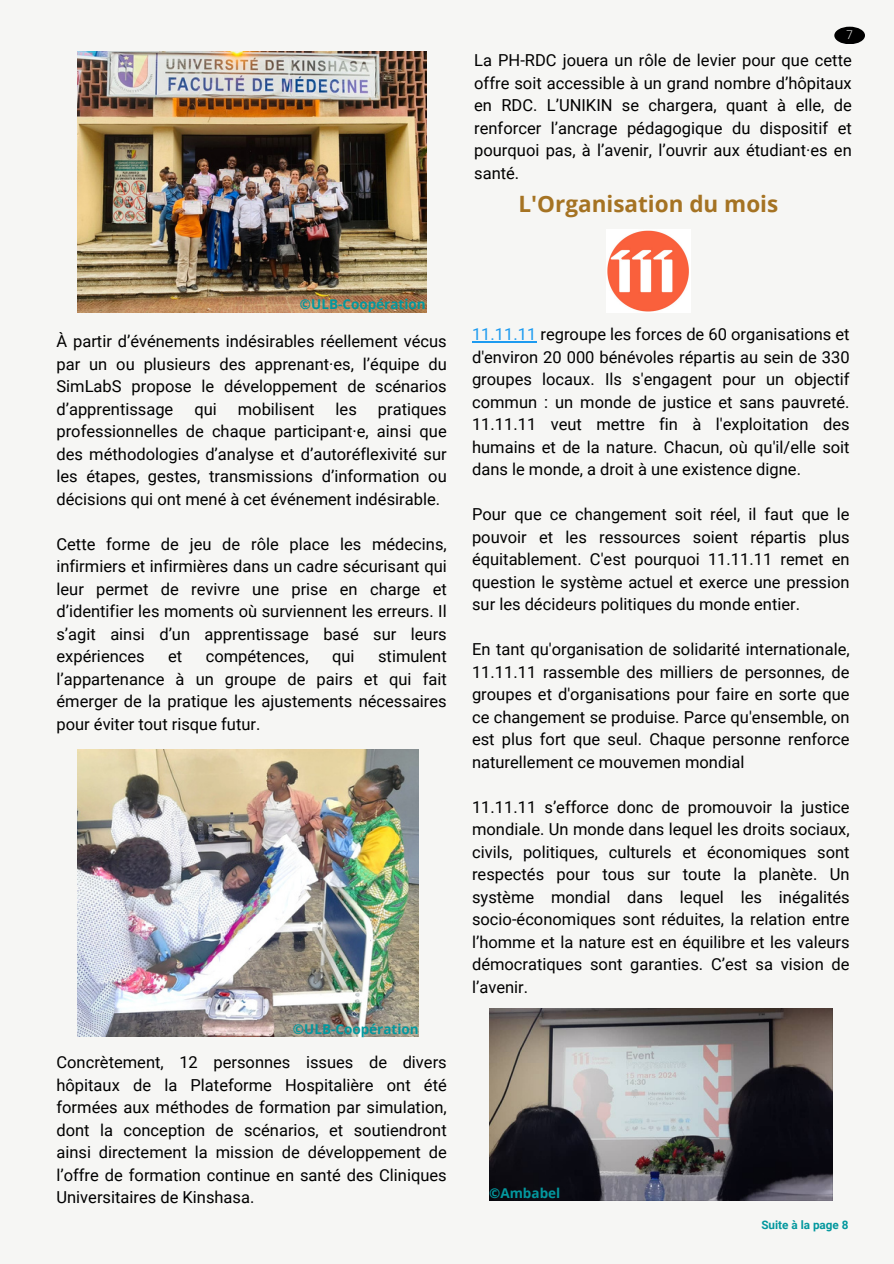
<style>
.page{position:relative;width:894px;height:1264px;background:#fff}
.page>*{position:absolute;margin:0;border:0;box-sizing:border-box;transform-origin:0 0}
.t1{font:700 22.5px "Open Sans";color:#a57323}
.t2{font:16.5px/22.5px "Roboto";color:#000;text-align:justify}
.t3{font:700 13.5px "Open Sans";color:#03989e}
.t4{font:300 12px "Open Sans";color:#f6f6f4}
.t5{font:700 11.7px "Roboto";color:#03989e}
.s1{color:#1d9bf0}
</style>
<div class="page">
<div style="left:0;top:0;width:893px;height:1263px;background:#f6f6f4"></div>
<div style="left:834px;top:27px;width:30px;height:17px;background:#000;border-radius:50%"></div>
<img style="left:77px;top:51px;width:349px;height:261px">
<img style="left:77px;top:749px;width:341px;height:287px">
<img style="left:606px;top:229px;width:84px;height:83px">
<img style="left:489px;top:1008px;width:343px;height:192px">
<hr style="left:472px;top:341px;width:64px;height:1px;background:#1d9bf0">
<p class="t4" style="left:846px;top:27px;width:8px">7</p>
<h3 class="t2" style="left:474px;top:49px;width:379px">La PH-RDC jouera un rôle de levier pour que cette offre soit accessible à un grand nombre d’hôpitaux en RDC. L’UNIKIN se chargera, quant à elle, de renforcer l’ancrage pédagogique du dispositif et pourquoi pas, à l’avenir, l’ouvrir aux étudiant·es en santé.</h3>
<h2 class="t1" style="left:518px;top:188px;width:261px">L'Organisation du mois</h2>
<h1 class="t3" style="left:300px;top:295px;width:127px">©ULB-Coopération</h1>
<h2 class="t2" style="left:56px;top:330px;width:391px">À partir d’événements indésirables réellement vécus par un ou plusieurs des apprenant·es, l’équipe du SimLabS propose le développement de scénarios d’apprentissage</h2>
<h2 class="t2" style="left:194px;top:398px;width:24px">qui</h2>
<h2 class="t2" style="left:238px;top:398px;width:78px">mobilisent</h2>
<h2 class="t2" style="left:335px;top:398px;width:23px">les</h2>
<h2 class="t2" style="left:56px;top:398px;width:391px;text-indent:321px">pratiques professionnelles de chaque participant·e, ainsi que des méthodologies d’analyse et d’autoréflexivité sur les étapes, gestes, transmissions d’information ou décisions qui ont mené à cet événement indésirable.</h2>
<p class="t2" style="left:56px;top:533px;width:392px">Cette forme de jeu de rôle place les médecins, infirmiers et infirmières dans un cadre sécurisant qui leur permet de revivre une prise en charge et d’identifier les moments où surviennent les erreurs. Il s’agit ainsi d’un apprentissage basé sur leurs expériences</p>
<p class="t2" style="left:56px;top:645px;width:391px;text-indent:321px">stimulent l’appartenance à un groupe de pairs et qui fait émerger de la pratique les ajustements nécessaires pour éviter tout risque futur.</p>
<p class="t2" style="left:168px;top:645px;width:16px">et</p>
<p class="t2" style="left:206px;top:645px;width:104px">compétences,</p>
<p class="t2" style="left:332px;top:645px;width:24px">qui</p>
<p class="t3" style="left:293px;top:1019px;width:127px">©ULB-Coopération</p>
<h2 class="t2" style="left:56px;top:1051px;width:391px">Concrètement, 12 personnes issues de divers hôpitaux de la Plateforme Hospitalière ont été formées aux méthodes de formation par simulation, dont la conception de scénarios, et soutiendront ainsi directement la mission de développement de l’offre de formation continue en santé des Cliniques Universitaires de Kinshasa.</h2>
<h2 class="t2" style="left:472px;top:323px;width:379px"><span class="s1">11.11.11</span> regroupe les forces de 60 organisations et d'environ 20 000 bénévoles répartis au sein de 330 groupes locaux. Ils s'engagent pour un objectif commun : un monde de justice et sans pauvreté.<br>11.11.11 veut mettre fin à l'exploitation des humains et de la nature. Chacun, où qu'il/elle soit dans le monde, a droit à une existence digne.</h2>
<h2 class="t2" style="left:472px;top:503px;width:379px">Pour que ce changement soit réel, il faut que le pouvoir et les ressources soient répartis plus équitablement. C'est pourquoi 11.11.11 remet en question le système actuel et exerce une pression sur les décideurs politiques du monde entier.</h2>
<p class="t2" style="left:472px;top:638px;width:379px">En tant qu'organisation de solidarité internationale, 11.11.11 rassemble des milliers de personnes, de groupes et d'organisations pour faire en sorte que ce changement se produise. Parce qu'ensemble, on est plus fort que seul. Chaque personne renforce naturellement ce mouvemen mondial</p>
<h3 class="t2" style="left:472px;top:795px;width:379px">11.11.11 s’efforce donc de promouvoir la justice mondiale. Un monde dans lequel les droits sociaux, civils, politiques, culturels et économiques sont respectés pour tous sur toute la planète. Un système mondial dans lequel les inégalités socio-économiques sont réduites, la relation entre l’homme et la nature est en équilibre et les valeurs démocratiques sont garanties. C’est sa vision de l’avenir.</h3>
<p class="t3" style="left:489px;top:1183px;width:73px">©Ambabel</p>
<h2 class="t5" style="left:761px;top:1218px;width:89px">Suite à la page 8</h2>
</div>
